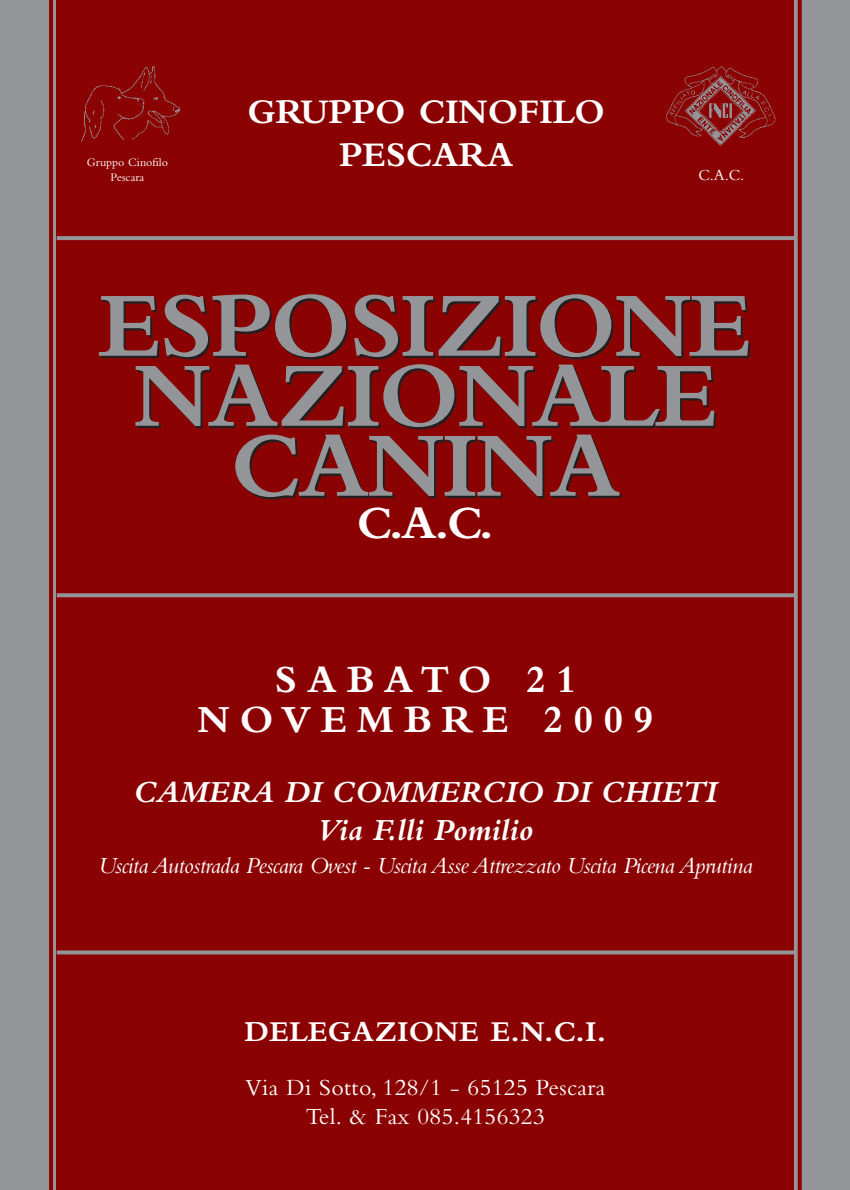
<style>
.page{position:relative;width:850px;height:1190px;background:#939598}
.page>*{position:absolute;margin:0;border:0;box-sizing:border-box;transform-origin:0 0}
.t1{font:700 96px/70px "Bembo";letter-spacing:-.025em;color:#939598;text-align:center}
.t2{font:700 48px "Bembo";color:#fff}
.t3{font:700 40px/40px "Bembo";letter-spacing:.25em;color:#fff;text-align:center}
.t4{font:700 36px/43.2px "Bembo";color:#fff;text-align:center}
.t5{font:italic 700 32px/38.4px "Bembo";color:#fff;text-align:center}
.t6{font:700 30px "Bembo";letter-spacing:.015em;color:#fff}
.t7{font:italic 24px "Bembo";letter-spacing:-.025em;color:#fff}
.t8{font:24px/28.8px "Bembo";letter-spacing:.015em;color:#fff;text-align:center}
.t9{font:16px "Bembo";color:#fff}
.t10{font:12px/14.4px "Bembo";color:#fff;text-align:center}
</style>
<div class="page">
<div style="left:57px;top:0;width:737px;height:1190px;background:#8b0202"></div>
<img style="left:666px;top:66px;width:110px;height:80px">
<img style="left:81px;top:66px;width:100px;height:76px">
<svg style="left:57px;top:236px;width:737px;height:4px;background:#929093"></svg>
<svg style="left:57px;top:593px;width:737px;height:4px;background:#928a8d"></svg>
<svg style="left:57px;top:950px;width:737px;height:4px;background:#928587"></svg>
<svg style="left:797px;top:0;width:4px;height:1190px;background:#8c1d1d"></svg>
<hr style="left:49px;top:0;width:4px;height:1190px;background:#8b0202">
<p class="t10" style="left:87px;top:156px;width:83px">Gruppo Cinofilo<br>Pescara</p>
<h3 class="t4" style="left:248px;top:93px;width:359px">GRUPPO CINOFILO<br>PESCARA</h3>
<p class="t9" style="left:698px;top:170px;width:47px">C.A.C.</p>
<h1 class="t1" style="left:99px;top:299px;width:654px">ESPOSIZIONE<br>NAZIONALE<br>CANINA</h1>
<h2 class="t2" style="left:357px;top:506px;width:138px">C.A.C.</h2>
<h3 class="t3" style="left:197px;top:663px;width:457px">SABATO 21<br>NOVEMBRE 2009</h3>
<h3 class="t5" style="left:134px;top:776px;width:585px">CAMERA DI COMMERCIO DI CHIETI<br>Via F.lli Pomilio</h3>
<p class="t7" style="left:98px;top:857px;width:655px">Uscita Autostrada Pescara Ovest - Uscita Asse Attrezzato Uscita Picena Aprutina</p>
<p class="t6" style="left:244px;top:1021px;width:363px">DELEGAZIONE E.N.C.I.</p>
<p class="t8" style="left:245px;top:1075px;width:361px">Via Di Sotto, 128/1 - 65125 Pescara<br>Tel. &amp; Fax 085.4156323</p>
</div>
